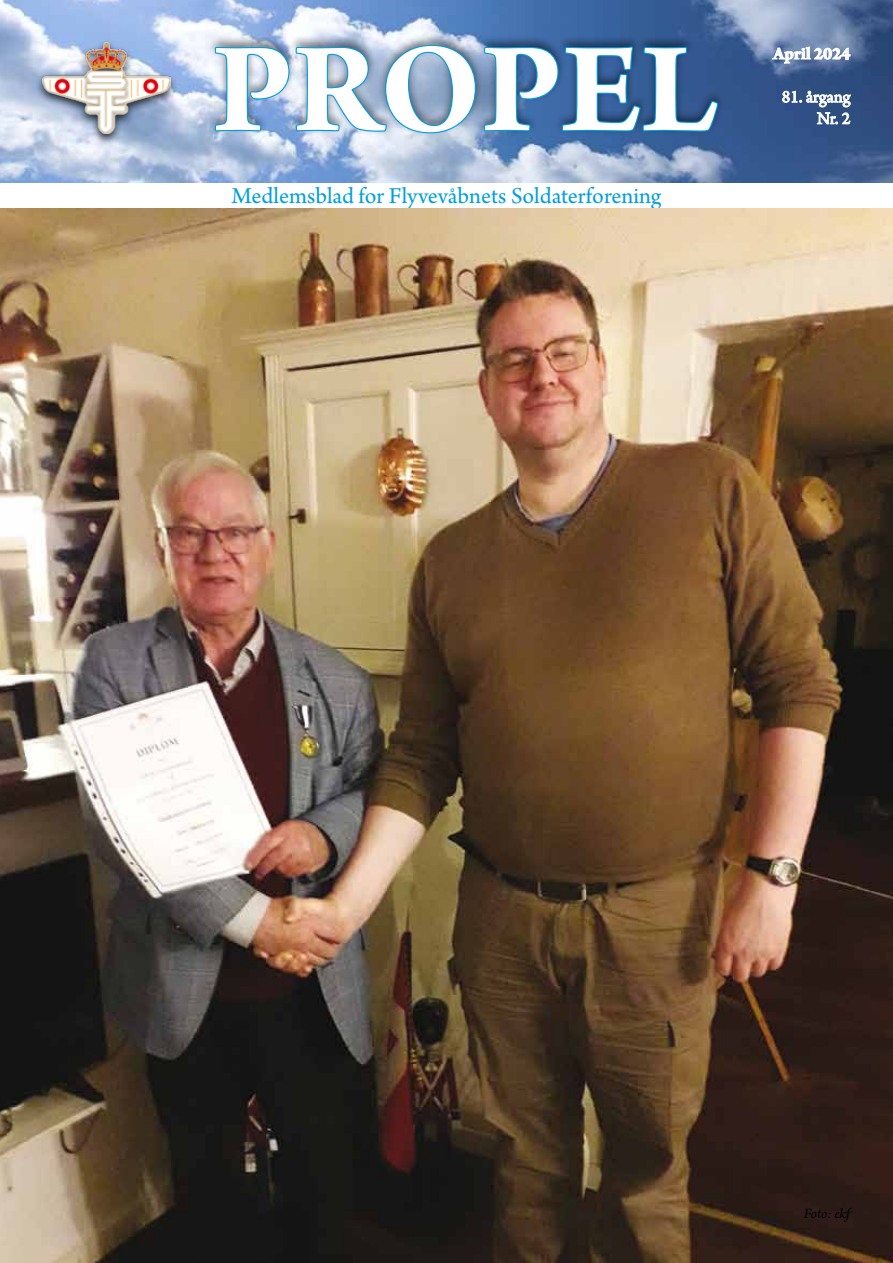
<style>
.page{position:relative;width:893px;height:1263px;background:#fff}
.page>*{position:absolute;margin:0;border:0;box-sizing:border-box;transform-origin:0 0}
.t1{font:700 135px "Arno Pro";color:#fff}
.t2{font:24px "Arno Pro";letter-spacing:-.005em;color:#009ee0}
.t3{font:700 18px "Arno Pro";color:#fff}
.t4{font:18px/21.6px "Arno Pro";letter-spacing:-.005em;color:#fff;text-align:right}
.t5{font:italic 15px "Arno Pro";letter-spacing:-.005em;color:#000}
</style>
<div class="page">
<img style="left:0;top:0;width:893px;height:183px">
<div style="left:34px;top:39px;width:143px;height:106px;background:#000;opacity:.75"></div>
<img style="left:43px;top:43px;width:127px;height:91px">
<div style="left:207px;top:33px;width:518px;height:104px;background:#000;opacity:.5"></div>
<img style="left:215px;top:44px;width:262px;height:90px">
<svg style="left:484px;top:45px;width:235px;height:88px;background:#2d5c8b"></svg>
<svg style="left:753px;top:46px;width:98px;height:18px;background:#889bbb"></svg>
<svg style="left:781px;top:90px;width:70px;height:35px;background:#5e769e"></svg>
<img style="left:0;top:208px;width:893px;height:1055px">
<h1 class="t1" style="left:213px;top:11px;width:507px">PROPEL</h1>
<p class="t2" style="left:232px;top:182px;width:431px">Medlemsblad for Flyvevåbnets Soldaterforening</p>
<p class="t3" style="left:753px;top:43px;width:59px">Februar</p>
<p class="t3" style="left:841px;top:43px;width:11px">1</p>
<p class="t4" style="left:782px;top:87px;width:19px">78</p>
<p class="t3" style="left:773px;top:43px;width:79px">April 2024</p>
<p class="t4" style="left:782px;top:87px;width:70px">81. årgang<br>Nr. 2</p>
<p class="t4" style="left:842px;top:109px;width:10px">1</p>
<p class="t5" style="left:804px;top:1205px;width:48px">Foto: ekf</p>
</div>
